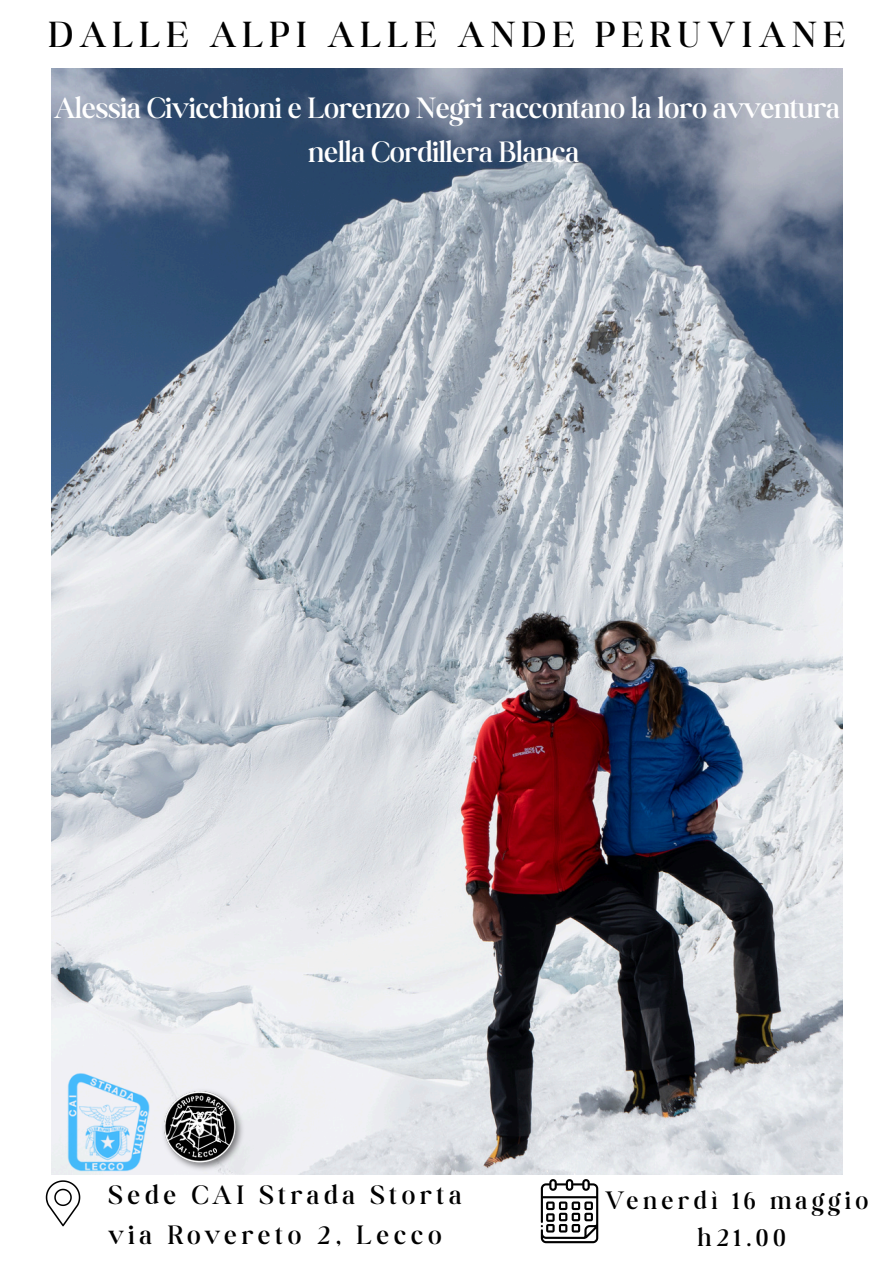
<style>
.page{position:relative;width:894px;height:1264px;background:#fff}
.page>*{position:absolute;margin:0;border:0;box-sizing:border-box;transform-origin:0 0}
.t1{font:300 39px "Boston Angel";letter-spacing:.175em;color:#000}
.t2{font:300 31.5px/44px "Boston Angel";color:#fff;text-align:center}
.t3{font:300 28.5px/39.5px "Boston Angel";letter-spacing:.175em;color:#000}
.t4{font:300 27px "Boston Angel";letter-spacing:.175em;color:#000}
</style>
<div class="page">
<img style="left:51px;top:69px;width:791px;height:1105px">
<img style="left:158px;top:1085px;width:89px;height:89px">
<img style="left:63px;top:1071px;width:91px;height:104px">
<svg style="left:46px;top:1180px;width:34px;height:46px"></svg>
<svg style="left:540px;top:1179px;width:58px;height:64px"></svg>
<p class="t1" style="left:49px;top:11px;width:797px">DALLE ALPI ALLE ANDE PERUVIANE</p>
<p class="t2" style="left:54px;top:86px;width:787px">Alessia Civicchioni e Lorenzo Negri raccontano la loro avventura nella Cordillera Blanca</p>
<p class="t3" style="left:108px;top:1175px;width:355px">Sede CAI Strada Storta via Rovereto 2, Lecco</p>
<h2 class="t4" style="left:605px;top:1184px;width:264px">Venerdì 16 maggio</h2>
<p class="t4" style="left:697px;top:1221px;width:89px">h21.00</p>
</div>
